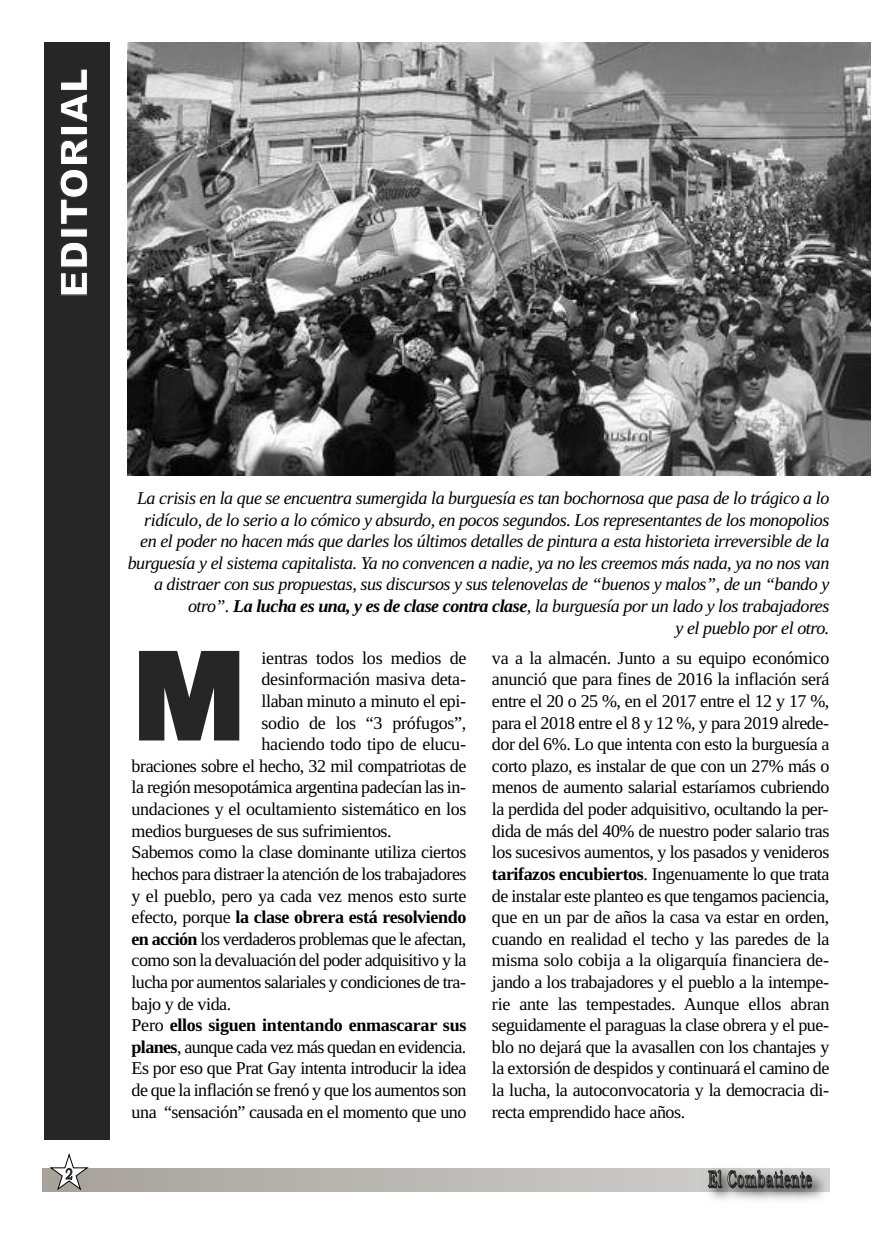
<style>
.page{position:relative;width:872px;height:1234px;background:#fff}
.page>*{position:absolute;margin:0;border:0;box-sizing:border-box;transform-origin:0 0}
.t1{font:900 120px "Arial";color:#272627}
.t2{font:900 37.5px "Arial";letter-spacing:.01em;color:#fff}
.t3{font:22.5px "Bookman Old Style";letter-spacing:.065em;color:#272627;scale:.55 1}
.t4{font:18px/21.6px "Liberation Serif";letter-spacing:-.025em;color:#000;text-align:justify}
.t5{font:italic 18px/21.6px "Liberation Serif";letter-spacing:-.025em;color:#000;text-align:right}
.t6{font:700 18px "Liberation Serif";letter-spacing:-.015em;color:#000}
.t7{font:15px "Bookman Old Style";color:#272627;scale:.8 1}
.s1{font-weight:700}
.s2{font-weight:400}
</style>
<div class="page">
<img style="left:128px;top:43px;width:742px;height:433px">
<svg style="left:43px;top:1168px;width:645px;height:22px;background:#b9b7b2"></svg>
<img style="left:688px;top:1167px;width:141px;height:23px">
<div style="left:44px;top:43px;width:65px;height:1097px;background:#272627"></div>
<svg style="left:51px;top:1168px;width:36px;height:20px"></svg>
<h2 class="t2" style="left:52px;top:297px;width:231px;rotate:-90deg">EDITORIAL</h2>
<p class="t7" style="left:65px;top:1164px;width:11px">2</p>
<p class="t5" style="left:128px;top:487px;width:703px">La crisis en la que se encuentra sumergida la burguesía es tan bochornosa que pasa de lo trágico a lo ridículo, de lo serio a lo cómico y absurdo, en pocos segundos. Los representantes de los monopolios en el poder no hacen más que darles los últimos detalles de pintura a esta historieta irreversible de la burguesía y el sistema capitalista. Ya no convencen a nadie, ya no les creemos más nada, ya no nos van a distraer con sus propuestas, sus discursos y sus telenovelas de “buenos y malos”, de un “bando y otro”. <span class="s1">La lucha es una, y es de clase contra clase</span>, la burguesía por un lado y los trabajadores<br>y el pueblo por el otro.</p>
<p class="t4" style="left:261px;top:646px;width:206px">ientras todos los medios de</p>
<p class="t4" style="left:261px;top:668px;width:206px">desinformación masiva deta-</p>
<p class="t4" style="left:261px;top:689px;width:206px">llaban minuto a minuto el epi-</p>
<p class="t4" style="left:261px;top:711px;width:206px">sodio de los “3 prófugos”,</p>
<p class="t4" style="left:261px;top:733px;width:206px">haciendo todo tipo de elucu-</p>
<p class="t4" style="left:132px;top:754px;width:336px">braciones sobre el hecho, 32 mil compatriotas de</p>
<p class="t4" style="left:132px;top:776px;width:336px">la región mesopotámica argentina padecían las in-</p>
<p class="t4" style="left:132px;top:797px;width:336px">undaciones y el ocultamiento sistemático en los</p>
<p class="t4" style="left:132px;top:819px;width:261px">medios burgueses de sus sufrimientos.</p>
<p class="t4" style="left:132px;top:841px;width:336px">Sabemos como la clase dominante utiliza ciertos</p>
<p class="t4" style="left:132px;top:862px;width:336px">hechos para distraer la atención de los trabajadores</p>
<p class="t4" style="left:132px;top:884px;width:336px">y el pueblo, pero ya cada vez menos esto surte</p>
<p class="t6" style="left:132px;top:906px;width:336px"><span class="s2">efecto, porque</span> la clase obrera está resolviendo</p>
<p class="t4" style="left:132px;top:927px;width:336px"><span class="s1">en acción</span> los verdaderos problemas que le afectan,</p>
<p class="t4" style="left:132px;top:949px;width:336px">como son la devaluación del poder adquisitivo y la</p>
<p class="t4" style="left:132px;top:970px;width:336px">lucha por aumentos salariales y condiciones de tra-</p>
<p class="t4" style="left:132px;top:992px;width:101px">bajo y de vida.</p>
<p class="t6" style="left:132px;top:1014px;width:336px"><span class="s2">Pero</span> ellos siguen intentando enmascarar sus</p>
<p class="t4" style="left:132px;top:1035px;width:336px"><span class="s1">planes</span>, aunque cada vez más quedan en evidencia.</p>
<p class="t4" style="left:132px;top:1057px;width:336px">Es por eso que Prat Gay intenta introducir la idea</p>
<p class="t4" style="left:132px;top:1078px;width:336px">de que la inflación se frenó y que los aumentos son</p>
<p class="t4" style="left:132px;top:1100px;width:336px">una “sensación” causada en el momento que uno</p>
<h1 class="t1" style="left:132px;top:627px;width:115px">M</h1>
<p class="t4" style="left:492px;top:646px;width:339px">va a la almacén. Junto a su equipo económico anunció que para fines de 2016 la inflación será entre el 20 o 25 %, en el 2017 entre el 12 y 17 %, para el 2018 entre el 8 y 12 %, y para 2019 alrede&shy;dor del 6%. Lo que intenta con esto la burguesía a corto plazo, es instalar de que con un 27% más o menos de aumento salarial estaríamos cubriendo la perdida del poder adquisitivo, ocultando la per&shy;dida de más del 40% de nuestro poder salario tras los sucesivos aumentos, y los pasados y venideros <span class="s1">tarifazos encubiertos</span>. Ingenuamente lo que trata de instalar este planteo es que tengamos paciencia, que en un par de años la casa va estar en orden, cuando en realidad el techo y las paredes de la misma solo cobija a la oligarquía financiera de&shy;jando a los trabajadores y el pueblo a la intempe&shy;rie ante las tempestades. Aunque ellos abran seguidamente el paraguas la clase obrera y el pue&shy;blo no dejará que la avasallen con los chantajes y la extorsión de despidos y continuará el camino de la lucha, la autoconvocatoria y la democracia di&shy;recta emprendido hace años.</p>
<p class="t3" style="left:708px;top:1166px;width:190px">El Combatiente</p>
</div>
